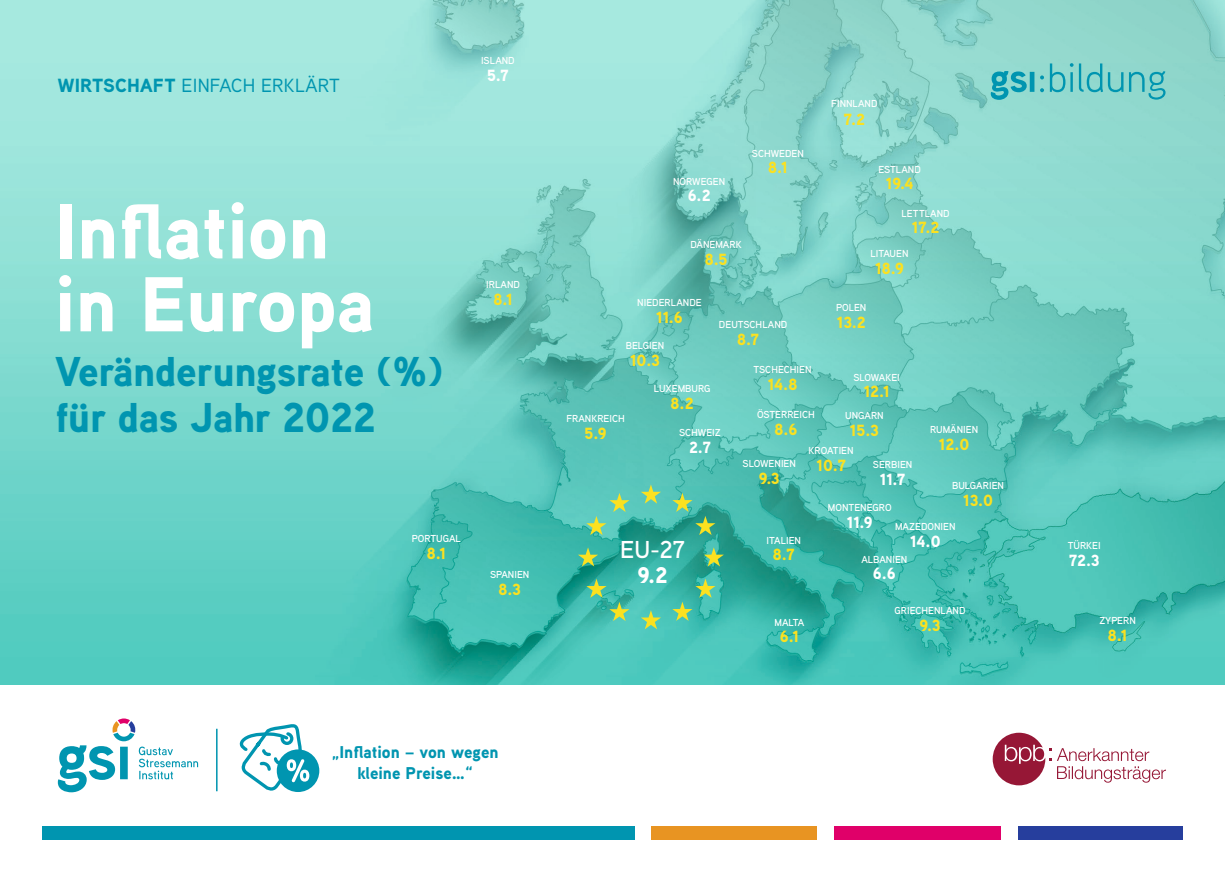
<style>
.page{position:relative;width:1225px;height:874px;background:#fff}
.page>*{position:absolute;margin:0;border:0;box-sizing:border-box;transform-origin:0 0}
.t1{font:900 77.4px/72.8px "Aaux Next";color:#fff}
.t2{font:900 41.6px/46.2px "Aaux Next";letter-spacing:-.01em;color:#0095b0}
.t3{font:600 24.4px "Aaux Next";color:#fff}
.t4{font:900 22.6px "Aaux Next";color:#fff}
.t5{font:500 19px "Aaux Next";letter-spacing:.01em;color:#0095b0}
.t6{font:900 17px/20.4px "Aaux Next";color:#0095b0;text-align:center}
.t7{font:900 16.2px "Aaux Next";color:#fbe120}
.t8{font:900 16.2px "Aaux Next";color:#fff}
.t9{font:900 16.2px "Aaux Next";color:#fbe116}
.t10{font:600 10px "Aaux Next";color:#fff}
.s1{font-weight:900}
</style>
<div class="page">
<img style="left:0;top:0;width:1225px;height:685px">
<svg style="left:641px;top:484px;width:20px;height:19px"></svg>
<svg style="left:672px;top:492px;width:43px;height:43px;background:#52b38c"></svg>
<svg style="left:703px;top:547px;width:21px;height:19px"></svg>
<svg style="left:672px;top:578px;width:43px;height:42px;background:#55bd97"></svg>
<svg style="left:641px;top:610px;width:20px;height:19px"></svg>
<svg style="left:586px;top:578px;width:43px;height:42px;background:#54bb95"></svg>
<svg style="left:578px;top:547px;width:20px;height:19px"></svg>
<svg style="left:586px;top:492px;width:43px;height:43px;background:#6bc8a4"></svg>
<div style="left:43px;top:826px;width:591px;height:13px;background:#0095b0"></div>
<div style="left:1018px;top:826px;width:164px;height:13px;background:#263e9d"></div>
<div style="left:651px;top:826px;width:166px;height:13px;background:#e89422"></div>
<div style="left:834px;top:826px;width:167px;height:13px;background:#e00069"></div>
<svg style="left:58px;top:718px;width:140px;height:73px"></svg>
<hr style="left:216px;top:728px;width:1px;height:62px;background:#0095b0">
<svg style="left:239px;top:724px;width:80px;height:68px"></svg>
<svg style="left:992px;top:732px;width:174px;height:53px"></svg>
<div style="left:1020px;top:748px;width:10px;height:11px;background:#961736;border-radius:50%"></div>
<div style="left:1006px;top:748px;width:9px;height:11px;background:#961736;border-radius:50%"></div>
<svg style="left:990px;top:63px;width:175px;height:37px;background:#70c9c7"></svg>
<h3 class="t5" style="left:58px;top:72px;width:283px"><span class="s1">WIRTSCHAFT</span> EINFACH ERKLÄRT</h3>
<p class="t10" style="left:481px;top:54px;width:35px">ISLAND</p>
<h3 class="t8" style="left:487px;top:63px;width:23px">5.7</h3>
<h1 class="t1" style="left:55px;top:194px;width:321px">Inflation in Europa</h1>
<h2 class="t2" style="left:55px;top:347px;width:390px">Veränderungsrate (%) für das Jahr 2022</h2>
<p class="t10" style="left:486px;top:277px;width:35px">IRLAND</p>
<h3 class="t7" style="left:493px;top:287px;width:21px">8.1</h3>
<p class="t10" style="left:412px;top:531px;width:51px">PORTUGAL</p>
<h3 class="t7" style="left:427px;top:541px;width:21px">8.1</h3>
<p class="t10" style="left:490px;top:567px;width:41px">SPANIEN</p>
<h3 class="t7" style="left:498px;top:577px;width:24px">8.3</h3>
<p class="t10" style="left:673px;top:174px;width:54px">NORWEGEN</p>
<h3 class="t8" style="left:687px;top:184px;width:24px">6.2</h3>
<p class="t10" style="left:752px;top:146px;width:54px">SCHWEDEN</p>
<h3 class="t7" style="left:768px;top:156px;width:21px">8.1</h3>
<p class="t10" style="left:690px;top:238px;width:53px">DÄNEMARK</p>
<h3 class="t7" style="left:705px;top:248px;width:24px">8.5</h3>
<p class="t10" style="left:637px;top:296px;width:66px">NIEDERLANDE</p>
<h3 class="t7" style="left:656px;top:305px;width:28px">11.6</h3>
<p class="t10" style="left:626px;top:338px;width:40px">BELGIEN</p>
<p class="t10" style="left:719px;top:317px;width:70px">DEUTSCHLAND</p>
<h3 class="t7" style="left:737px;top:327px;width:23px">8.7</h3>
<p class="t10" style="left:831px;top:97px;width:48px">FINNLAND</p>
<h3 class="t7" style="left:844px;top:107px;width:23px">7.2</h3>
<p class="t10" style="left:878px;top:162px;width:44px">ESTLAND</p>
<h3 class="t7" style="left:886px;top:172px;width:29px">19.4</h3>
<p class="t10" style="left:901px;top:206px;width:50px">LETTLAND</p>
<h3 class="t7" style="left:911px;top:216px;width:29px">17.2</h3>
<p class="t10" style="left:870px;top:247px;width:39px">LITAUEN</p>
<h3 class="t7" style="left:875px;top:256px;width:30px">18.9</h3>
<p class="t10" style="left:836px;top:300px;width:32px">POLEN</p>
<h3 class="t7" style="left:836px;top:310px;width:31px">13.2</h3>
<h3 class="t7" style="left:630px;top:348px;width:32px">10.3</h3>
<p class="t10" style="left:566px;top:411px;width:60px">FRANKREICH</p>
<h3 class="t7" style="left:584px;top:421px;width:24px">5.9</h3>
<p class="t10" style="left:654px;top:382px;width:58px">LUXEMBURG</p>
<h3 class="t7" style="left:670px;top:392px;width:24px">8.2</h3>
<p class="t10" style="left:679px;top:425px;width:43px">SCHWEIZ</p>
<h3 class="t8" style="left:689px;top:435px;width:23px">2.7</h3>
<h3 class="t3" style="left:620px;top:532px;width:66px">EU-27</h3>
<h3 class="t4" style="left:637px;top:558px;width:32px">9.2</h3>
<p class="t10" style="left:753px;top:362px;width:59px">TSCHECHIEN</p>
<h3 class="t7" style="left:767px;top:372px;width:31px">14.8</h3>
<p class="t10" style="left:853px;top:370px;width:48px">SLOWAKEI</p>
<h3 class="t7" style="left:863px;top:380px;width:27px">12.1</h3>
<p class="t10" style="left:757px;top:407px;width:59px">ÖSTERREICH</p>
<h3 class="t7" style="left:774px;top:417px;width:24px">8.6</h3>
<p class="t10" style="left:845px;top:408px;width:40px">UNGARN</p>
<h3 class="t7" style="left:850px;top:419px;width:30px">15.3</h3>
<p class="t10" style="left:930px;top:422px;width:50px">RUMÄNIEN</p>
<h3 class="t7" style="left:939px;top:432px;width:32px">12.0</h3>
<p class="t10" style="left:808px;top:443px;width:47px">KROATIEN</p>
<h3 class="t7" style="left:816px;top:453px;width:31px">10.7</h3>
<p class="t10" style="left:742px;top:456px;width:55px">SLOWENIEN</p>
<h3 class="t7" style="left:759px;top:466px;width:23px">9.3</h3>
<p class="t10" style="left:873px;top:457px;width:41px">SERBIEN</p>
<h3 class="t8" style="left:880px;top:467px;width:27px">11.7</h3>
<p class="t10" style="left:952px;top:478px;width:53px">BULGARIEN</p>
<h3 class="t7" style="left:963px;top:488px;width:32px">13.0</h3>
<p class="t10" style="left:828px;top:500px;width:65px">MONTENEGRO</p>
<h3 class="t8" style="left:847px;top:510px;width:27px">11.9</h3>
<p class="t10" style="left:895px;top:519px;width:62px">MAZEDONIEN</p>
<h3 class="t8" style="left:910px;top:529px;width:32px">14.0</h3>
<p class="t10" style="left:861px;top:552px;width:47px">ALBANIEN</p>
<h3 class="t8" style="left:873px;top:561px;width:24px">6.6</h3>
<p class="t10" style="left:766px;top:533px;width:36px">ITALIEN</p>
<h3 class="t9" style="left:773px;top:543px;width:23px">8.7</h3>
<p class="t10" style="left:774px;top:615px;width:31px">MALTA</p>
<h3 class="t7" style="left:780px;top:624px;width:21px">6.1</h3>
<p class="t10" style="left:894px;top:603px;width:72px">GRIECHENLAND</p>
<h3 class="t7" style="left:919px;top:614px;width:23px">9.3</h3>
<h3 class="t6" style="left:332px;top:741px;width:168px">„Inflation – von wegen kleine Preise…“</h3>
<p class="t10" style="left:1067px;top:538px;width:35px">TÜRKEI</p>
<h3 class="t8" style="left:1069px;top:548px;width:32px">72.3</h3>
<p class="t10" style="left:1099px;top:613px;width:38px">ZYPERN</p>
<h3 class="t7" style="left:1108px;top:623px;width:21px">8.1</h3>
</div>
